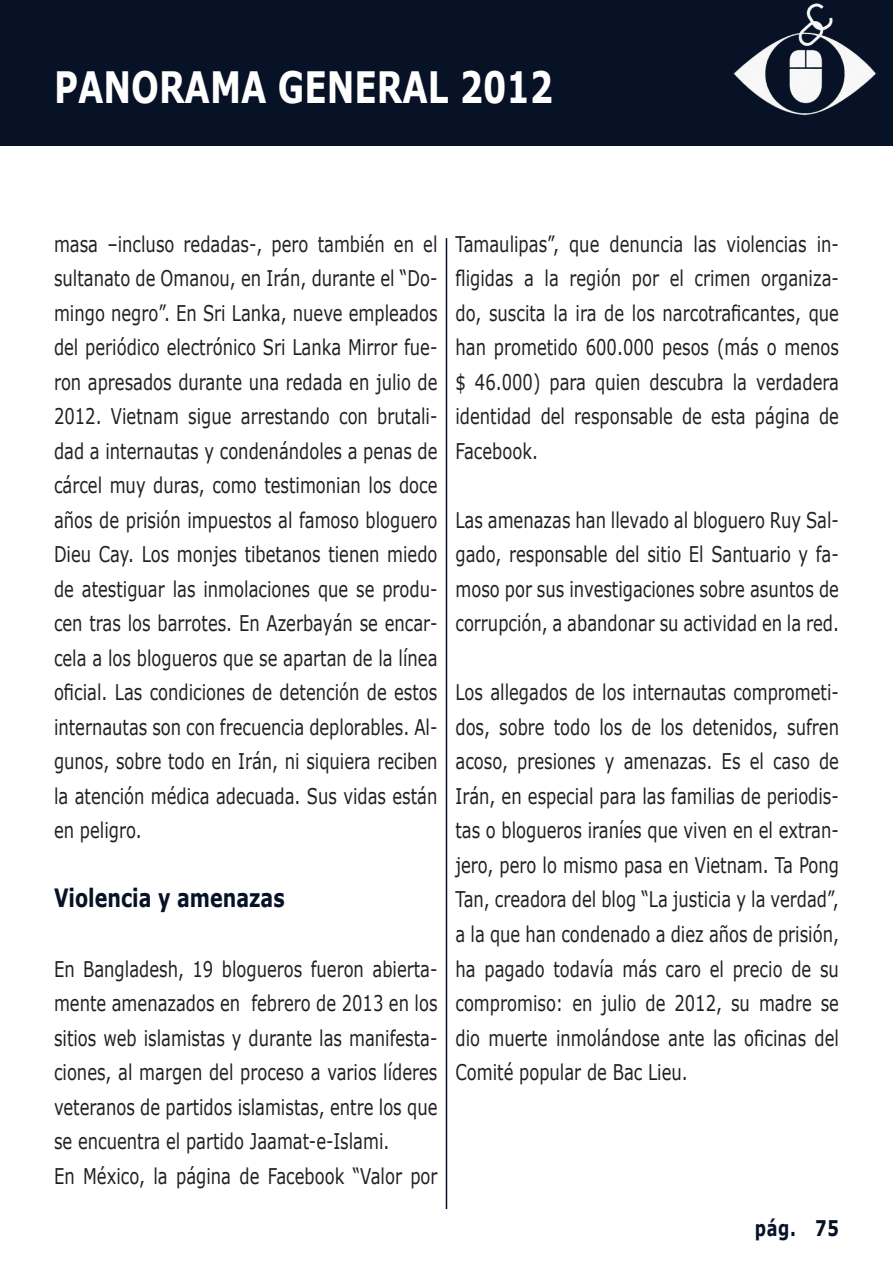
<style>
.page{position:relative;width:893px;height:1263px;background:#fff}
.page>*{position:absolute;margin:0;border:0;box-sizing:border-box;transform-origin:0 0}
.t1{font:700 43.2px "Verdana";color:#fff;scale:.76 1}
.titular_azul{font:700 25.2px "Verdana";color:#071226;scale:.76 1}
.Estilo_de_párrafo_1{font:21.6px/34.5px "Verdana";color:#231f20;text-align:justify;scale:.76 1}
.página{font:700 21.6px "Verdana";color:#071226;scale:.75 1}
</style>
<div class="page">
<div style="left:0;top:0;width:893px;height:145px;background:#071226"></div>
<img style="left:510px;top:3px;width:383px;height:143px">
<hr style="left:446px;top:238px;width:1px;height:971px;background:#071226">
<p class="t1" style="left:54px;top:59px;width:658px">PANORAMA GENERAL 2012</p>
<p class="Estilo_de_párrafo_1" style="left:54px;top:227px;width:506px">masa –incluso redadas-, pero también en el sultanato de Omanou, en Irán, durante el “Do&shy;mingo negro”. En Sri Lanka, nueve empleados del periódico electrónico Sri Lanka Mirror fue&shy;ron apresados durante una redada en julio de 2012. Vietnam sigue arrestando con brutali&shy;dad a internautas y condenándoles a penas de cárcel muy duras, como testimonian los doce años de prisión impuestos al famoso bloguero Dieu Cay. Los monjes tibetanos tienen miedo de atestiguar las inmolaciones que se produ&shy;cen tras los barrotes. En Azerbayán se encar&shy;cela a los blogueros que se apartan de la línea oficial. Las condiciones de detención de estos internautas son con frecuencia deplorables. Al&shy;gunos, sobre todo en Irán, ni siquiera reciben la atención médica adecuada. Sus vidas están en peligro.</p>
<p class="titular_azul" style="left:54px;top:882px;width:305px">Violencia y amenazas</p>
<p class="Estilo_de_párrafo_1" style="left:54px;top:952px;width:506px">En Bangladesh, 19 blogueros fueron abierta&shy;mente amenazados en febrero de 2013 en los sitios web islamistas y durante las manifesta&shy;ciones, al margen del proceso a varios líderes veteranos de partidos islamistas, entre los que se encuentra el partido Jaamat-e-Islami.</p>
<p class="Estilo_de_párrafo_1" style="left:54px;top:1159px;width:506px">En México, la página de Facebook “Valor por</p>
<p class="Estilo_de_párrafo_1" style="left:455px;top:227px;width:506px">Tamaulipas”, que denuncia las violencias in&shy;fligidas a la región por el crimen organiza&shy;do, suscita la ira de los narcotraficantes, que han prometido 600.000 pesos (más o menos $ 46.000) para quien descubra la verdadera identidad del responsable de esta página de Facebook.</p>
<p class="Estilo_de_párrafo_1" style="left:455px;top:503px;width:506px">Las amenazas han llevado al bloguero Ruy Sal&shy;gado, responsable del sitio El Santuario y fa&shy;moso por sus investigaciones sobre asuntos de corrupción, a abandonar su actividad en la red.</p>
<p class="Estilo_de_párrafo_1" style="left:455px;top:676px;width:506px">Los allegados de los internautas comprometi&shy;dos, sobre todo los de los detenidos, sufren acoso, presiones y amenazas. Es el caso de Irán, en especial para las familias de periodis&shy;tas o blogueros iraníes que viven en el extran&shy;jero, pero lo mismo pasa en Vietnam. Ta Pong Tan, creadora del blog “La justicia y la verdad”, a la que han condenado a diez años de prisión, ha pagado todavía más caro el precio de su compromiso: en julio de 2012, su madre se dio muerte inmolándose ante las oficinas del Comité popular de Bac Lieu.</p>
<p class="página" style="left:755px;top:1213px;width:114px">pág. 75</p>
</div>
